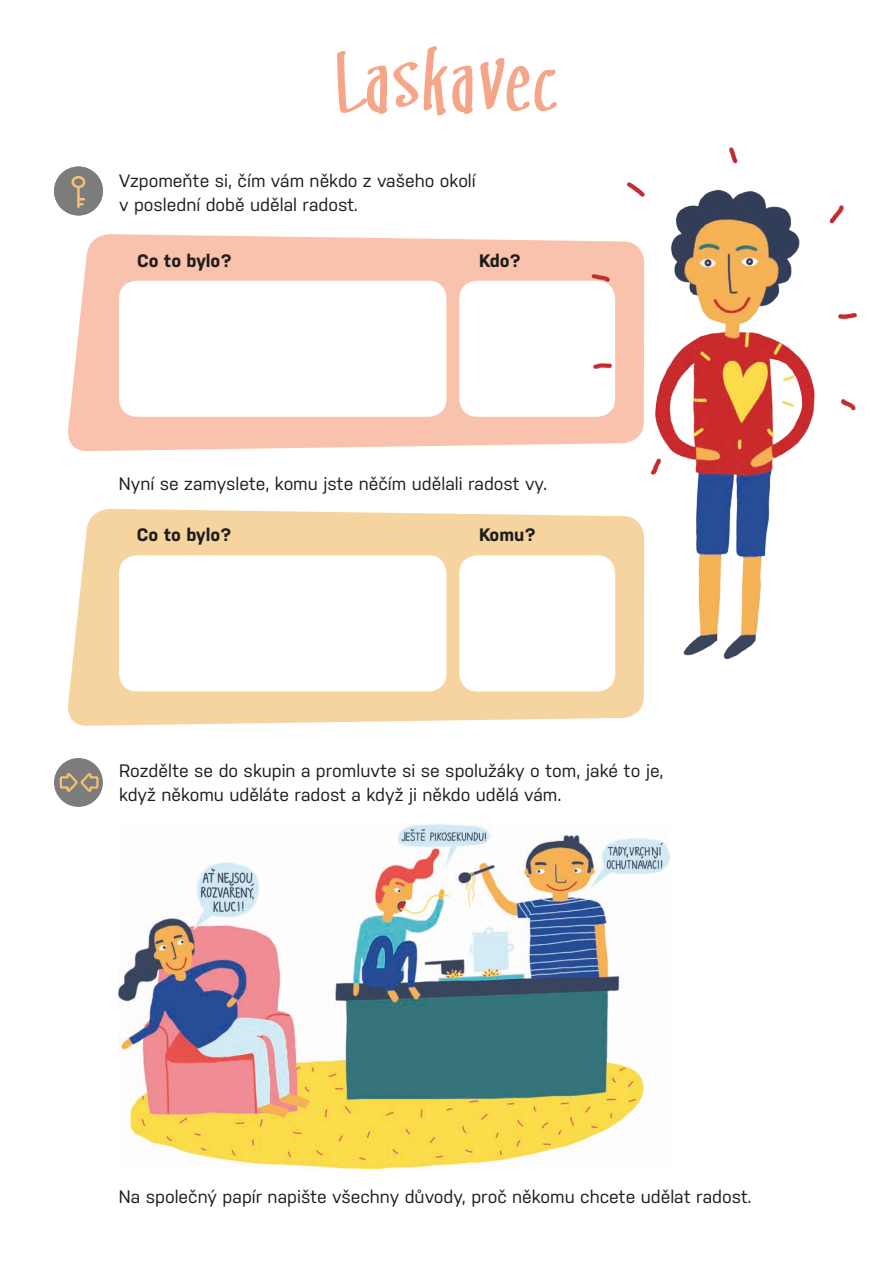
<style>
.page{position:relative;width:893px;height:1263px;background:#fff}
.page>*{position:absolute;margin:0;border:0;box-sizing:border-box;transform-origin:0 0}
.t1{font:97.5px "Swing Set BB";letter-spacing:.02em;color:#f5a588}
.t2{font:18px/24px "Nudista";color:#1d1d1b}
.t3{font:700 18px "Nudista";color:#1d1d1b}
</style>
<div class="page">
<img style="left:119px;top:825px;width:550px;height:343px">
<svg style="left:68px;top:234px;width:523px;height:217px;background:#f9c9b5"></svg>
<svg style="left:68px;top:509px;width:576px;height:217px;background:#f7d9aa"></svg>
<div style="left:54px;top:167px;width:49px;height:48px;background:#7c7c7c;border-radius:50%"></div>
<div style="left:72px;top:176px;width:13px;height:12px;border:3px solid #f1c072;border-radius:50%"></div>
<hr style="left:77px;top:188px;width:3px;height:19px;background:#f1c072">
<svg style="left:80px;top:198px;width:4px;height:7px"></svg>
<div style="left:54px;top:758px;width:49px;height:49px;background:#7c7c7c;border-radius:50%"></div>
<svg style="left:59px;top:773px;width:40px;height:19px"></svg>
<div style="left:119px;top:281px;width:327px;height:136px;background:#fff;border-radius:18px"></div>
<div style="left:119px;top:555px;width:327px;height:136px;background:#fff;border-radius:18px"></div>
<div style="left:459px;top:281px;width:156px;height:136px;background:#fff;border-radius:18px"></div>
<div style="left:459px;top:555px;width:156px;height:136px;background:#fff;border-radius:18px"></div>
<img style="left:591px;top:147px;width:266px;height:511px">
<h1 class="t1" style="left:335px;top:41px;width:225px">Laskavec</h1>
<p class="t2" style="left:119px;top:168px;width:358px">Vzpomeňte si, čím vám někdo z vašeho okolí v poslední době udělal radost.</p>
<p class="t3" style="left:137px;top:248px;width:96px">Co to bylo?</p>
<p class="t3" style="left:479px;top:248px;width:43px">Kdo?</p>
<p class="t2" style="left:119px;top:470px;width:430px">Nyní se zamyslete, komu jste něčím udělali radost vy.</p>
<p class="t3" style="left:137px;top:522px;width:96px">Co to bylo?</p>
<p class="t3" style="left:479px;top:522px;width:58px">Komu?</p>
<p class="t2" style="left:119px;top:757px;width:546px">Rozdělte se do skupin a promluvte si se spolužáky o tom, jaké to je, když někomu uděláte radost a když ji někdo udělá vám.</p>
<p class="t2" style="left:119px;top:1183px;width:634px">Na společný papír napište všechny důvody, proč někomu chcete udělat radost.</p>
</div>
